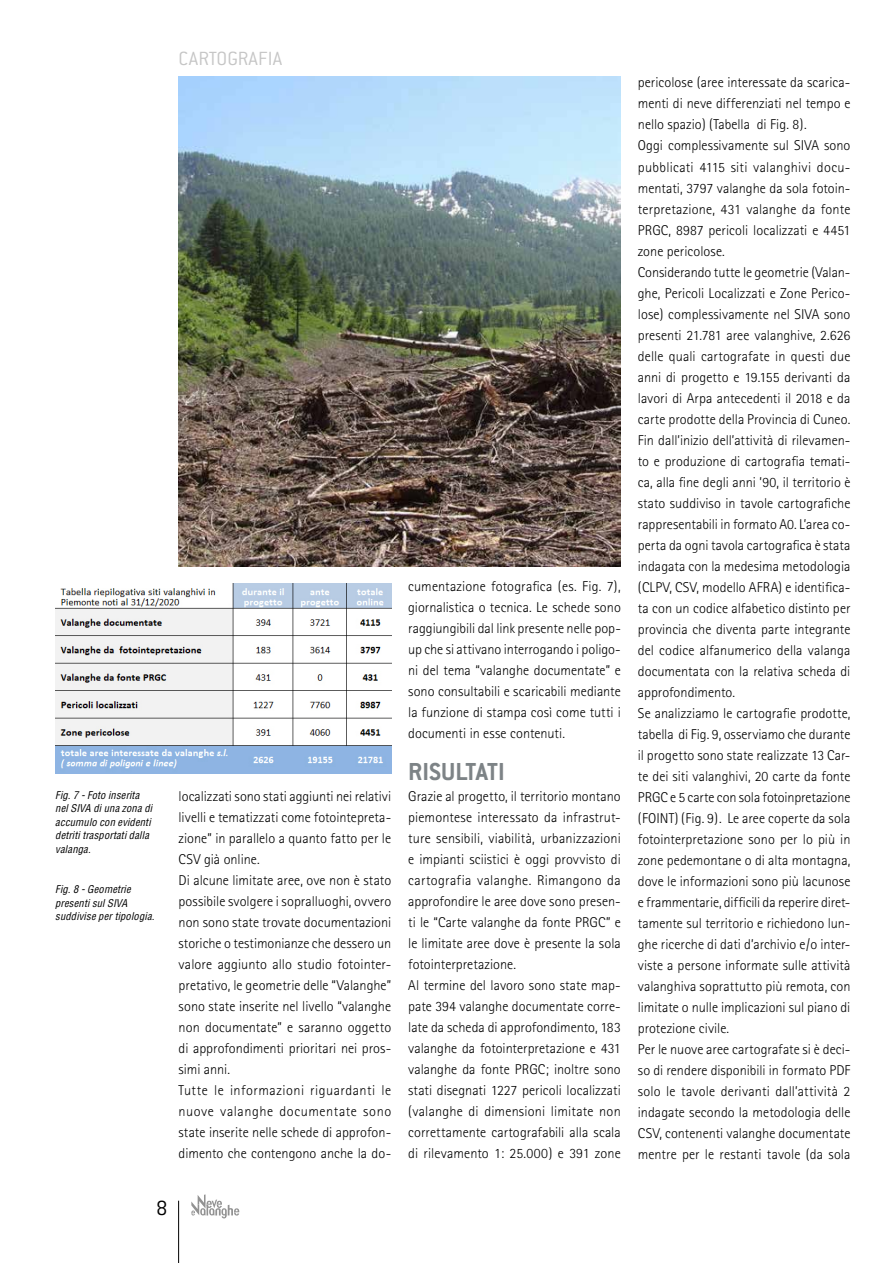
<style>
.page{position:relative;width:893px;height:1263px;background:#fff}
.page>*{position:absolute;margin:0;border:0;box-sizing:border-box;transform-origin:0 0}
.t1{font:700 27px "Conduit ITC";color:#7d8386}
.t2{font:300 22.5px "Conduit ITC";color:#000}
.t3{font:300 21px "Conduit ITC";letter-spacing:.01em;color:#c6c6c6}
.t4{font:300 14.25px/21px "Rotis Sans Serif";color:#000}
.t5{font:italic condensed 10.5px/13.5px "Helvetica";letter-spacing:.015em;color:#000}
</style>
<div class="page">
<img style="left:55px;top:583px;width:336px;height:190px">
<img style="left:179px;top:77px;width:442px;height:489px">
<hr style="left:178px;top:1201px;width:1px;height:62px;background:#000">
<svg style="left:191px;top:1194px;width:48px;height:24px"></svg>
<h3 class="t3" style="left:179px;top:47px;width:105px">CARTOGRAFIA</h3>
<p class="t5" style="left:55px;top:788px;width:98px">Fig. 7 - Foto inserita nel SIVA di una zona di accumulo con evidenti detriti trasportati dalla valanga.</p>
<p class="t5" style="left:55px;top:882px;width:101px">Fig. 8 - Geometrie presenti sul SIVA suddivise per tipologia.</p>
<p class="t4" style="left:179px;top:786px;width:214px">localizzati sono stati aggiunti nei relativi livelli e tematizzati come fotointepreta&shy;zione” in parallelo a quanto fatto per le CSV già online.<br>Di alcune limitate aree, ove non è stato possibile svolgere i sopralluoghi, ovvero non sono state trovate documentazioni storiche o testimonianze che dessero un valore aggiunto allo studio fotointer&shy;pretativo, le geometrie delle “Valanghe” sono state inserite nel livello “valanghe non documentate” e saranno oggetto di approfondimenti prioritari nei pros&shy;simi anni.<br>Tutte le informazioni riguardanti le nuove valanghe documentate sono state inserite nelle schede di approfon&shy;dimento che contengono anche la do-</p>
<h2 class="t2" style="left:156px;top:1196px;width:13px">8</h2>
<p class="t4" style="left:408px;top:576px;width:214px;text-align:justify">cumentazione fotografica (es. Fig. 7), giornalistica o tecnica. Le schede sono raggiungibili dal link presente nelle pop&shy;up che si attivano interrogando i poligo&shy;ni del tema “valanghe documentate” e sono consultabili e scaricabili mediante la funzione di stampa così come tutti i documenti in esse contenuti.</p>
<h1 class="t1" style="left:408px;top:756px;width:98px">RISULTATI</h1>
<p class="t4" style="left:408px;top:785px;width:214px">Grazie al progetto, il territorio montano piemontese interessato da infrastrut&shy;ture sensibili, viabilità, urbanizzazioni e impianti sciistici è oggi provvisto di cartografia valanghe. Rimangono da approfondire le aree dove sono presen&shy;ti le “Carte valanghe da fonte PRGC” e le limitate aree dove è presente la sola fotointerpretazione.<br>Al termine del lavoro sono state map&shy;pate 394 valanghe documentate corre&shy;late da scheda di approfondimento, 183 valanghe da fotointerpretazione e 431 valanghe da fonte PRGC; inoltre sono stati disegnati 1227 pericoli localizzati (valanghe di dimensioni limitate non correttamente cartografabili alla scala di rilevamento 1: 25.000) e 391 zone</p>
<p class="t4" style="left:638px;top:72px;width:214px">pericolose (aree interessate da scarica&shy;menti di neve differenziati nel tempo e nello spazio) (Tabella di Fig. 8).<br>Oggi complessivamente sul SIVA sono pubblicati 4115 siti valanghivi docu&shy;mentati, 3797 valanghe da sola fotoin&shy;terpretazione, 431 valanghe da fonte PRGC, 8987 pericoli localizzati e 4451 zone pericolose.<br>Considerando tutte le geometrie (Valan&shy;ghe, Pericoli Localizzati e Zone Perico&shy;lose) complessivamente nel SIVA sono presenti 21.781 aree valanghive, 2.626 delle quali cartografate in questi due anni di progetto e 19.155 derivanti da lavori di Arpa antecedenti il 2018 e da carte prodotte della Provincia di Cuneo.<br>Fin dall’inizio dell’attività di rilevamen&shy;to e produzione di cartografia temati&shy;ca, alla fine degli anni ’90, il territorio è stato suddiviso in tavole cartografiche rappresentabili in formato A0. L’area co&shy;perta da ogni tavola cartografica è stata indagata con la medesima metodologia (CLPV, CSV, modello AFRA) e identifica&shy;ta con un codice alfabetico distinto per provincia che diventa parte integrante del codice alfanumerico della valanga documentata con la relativa scheda di approfondimento.<br>Se analizziamo le cartografie prodotte, tabella di Fig. 9, osserviamo che durante il progetto sono state realizzate 13 Car&shy;te dei siti valanghivi, 20 carte da fonte PRGC e 5 carte con sola fotoinpretazione (FOINT) (Fig. 9). Le aree coperte da sola fotointerpretazione sono per lo più in zone pedemontane o di alta montagna, dove le informazioni sono più lacunose e frammentarie, difficili da reperire diret&shy;tamente sul territorio e richiedono lun&shy;ghe ricerche di dati d’archivio e/o inter&shy;viste a persone informate sulle attività valanghiva soprattutto più remota, con limitate o nulle implicazioni sul piano di protezione civile.<br>Per le nuove aree cartografate si è deci&shy;so di rendere disponibili in formato PDF solo le tavole derivanti dall’attività 2 indagate secondo la metodologia delle CSV, contenenti valanghe documentate mentre per le restanti tavole (da sola</p>
</div>
